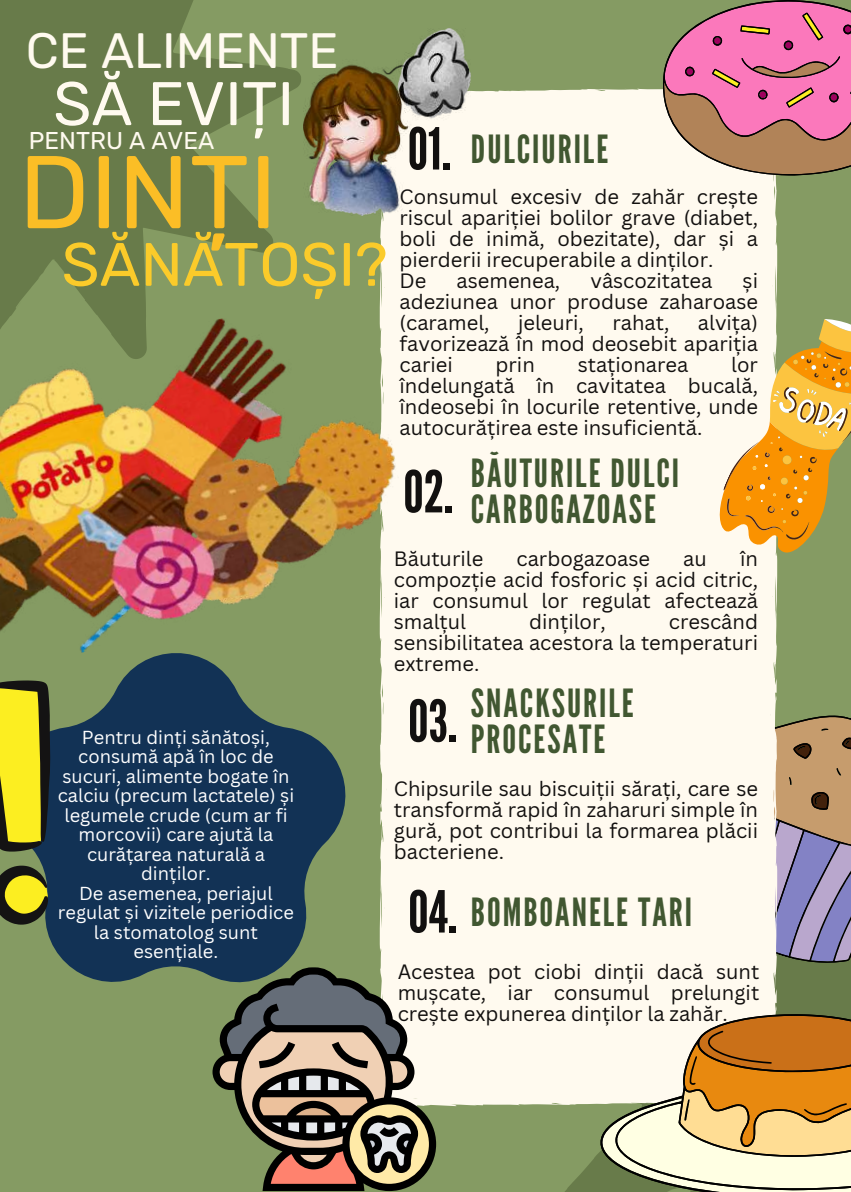
<style>
.page{position:relative;width:851px;height:1192px;background:#fff}
.page>*{position:absolute;margin:0;border:0;box-sizing:border-box;transform-origin:0 0}
.t1{font:103px "Rubik";color:#fbbe26}
.t2{font:61.4px "Rubik";color:#fffaef}
.t3{font:61px "Rubik";color:#fbcb2a}
.t4{font:49.6px "Rubik";color:#fffaef}
.t5{font:38.8px/36px "League Gothic";letter-spacing:.05em;color:#415731}
.t6{font:24.2px "Rubik";color:#fffaef}
.t7{font:20.2px/21px "Canva Sans";color:#12100f;text-align:justify}
.t8{font:18.2px/19.6px "Canva Sans";color:#fff;text-align:center}
.s1{font-size:57.8px;color:#12100f}
</style>
<div class="page">
<div style="left:0;top:0;width:850px;height:1191px;background:#859b63"></div>
<svg style="left:565px;top:989px;width:285px;height:202px;fill:#687b4a"></svg>
<svg style="left:16px;top:680px;width:330px;height:302px;fill:#123255"></svg>
<svg style="left:778px;top:715px;width:72px;height:274px"></svg>
<div style="left:380px;top:88px;width:398px;height:310px;background:#fffaef"></div>
<div style="left:380px;top:398px;width:398px;height:310px;background:#fffaef"></div>
<div style="left:379px;top:708px;width:399px;height:397px;background:#fffaef"></div>
<svg style="left:599px;top:1013px;width:251px;height:178px"></svg>
<img style="left:0;top:291px;width:420px;height:389px">
<svg style="left:662px;top:0;width:188px;height:176px"></svg>
<svg style="left:0;top:0;width:301px;height:359px;fill:#687b4a"></svg>
<img style="left:304px;top:28px;width:166px;height:188px">
<svg style="left:0;top:680px;width:51px;height:244px"></svg>
<svg style="left:708px;top:305px;width:142px;height:261px"></svg>
<svg style="left:212px;top:967px;width:224px;height:223px"></svg>
<svg style="left:216px;top:970px;width:216px;height:216px"></svg>
<h3 class="t4" style="left:26px;top:21px;width:314px">CE ALIMENTE</h3>
<h2 class="t2" style="left:53px;top:68px;width:242px">SĂ EVIȚI</h2>
<p class="t6" style="left:29px;top:126px;width:187px">PENTRU A AVEA</p>
<h1 class="t1" style="left:19px;top:132px;width:260px">DINȚI</h1>
<h3 class="t3" style="left:62px;top:229px;width:327px">SĂNĂTOȘI?</h3>
<p class="t8" style="left:58px;top:726px;width:238px">Pentru dinți sănătoși, consumă apă în loc de sucuri, alimente bogate în calciu (precum lactatele) și legumele crude (cum ar fi morcovii) care ajută la curățarea naturală a dinților.<br>De asemenea, periajul regulat și vizitele periodice la stomatolog sunt esențiale.</p>
<h3 class="t5" style="left:407px;top:131px;width:202px"><span class="s1">01.</span> DULCIURILE</h3>
<p class="t7" style="left:399px;top:185px;width:360px;text-align:left">Consumul excesiv de zahăr crește riscul apariției bolilor grave (diabet, boli de inimă, obezitate), dar și a pierderii irecuperabile a dinților.<br>De</p>
<p class="t7" style="left:399px;top:269px;width:360px;text-indent:343px">și adeziunea unor produse zaharoase (caramel,</p>
<p class="t7" style="left:456px;top:269px;width:105px">asemenea,</p>
<p class="t7" style="left:590px;top:269px;width:123px">vâscozitatea</p>
<p class="t7" style="left:399px;top:312px;width:360px;text-indent:298px">alvița) favorizează în mod deosebit apariția cariei</p>
<p class="t7" style="left:518px;top:312px;width:67px">jeleuri,</p>
<p class="t7" style="left:612px;top:312px;width:59px">rahat,</p>
<p class="t7" style="left:399px;top:354px;width:360px;text-indent:332px">lor îndelungată în cavitatea bucală, îndeosebi în locurile retentive, unde autocurățirea este insuficientă.</p>
<h3 class="t5" style="left:471px;top:456px;width:210px;text-indent:-68px"><span class="s1">02.</span> BĂUTURILE DULCI<br>CARBOGAZOASE</h3>
<p class="t7" style="left:394px;top:547px;width:91px">Băuturile</p>
<p class="t7" style="left:516px;top:547px;width:135px">carbogazoase</p>
<p class="t7" style="left:683px;top:547px;width:25px">au</p>
<p class="t7" style="left:495px;top:354px;width:41px">prin</p>
<p class="t7" style="left:577px;top:354px;width:112px">staționarea</p>
<p class="t7" style="left:394px;top:547px;width:365px;text-indent:346px">în compozție acid fosforic și acid citric, iar consumul lor regulat afectează smalțul</p>
<p class="t7" style="left:394px;top:610px;width:365px;text-indent:275px">crescând sensibilitatea acestora la temperaturi extreme.</p>
<h3 class="t5" style="left:471px;top:685px;width:164px;text-indent:-63px"><span class="s1">03.</span> SNACKSURILE<br>PROCESATE</h3>
<p class="t7" style="left:394px;top:777px;width:365px">Chipsurile sau biscuiții sărați, care se transformă rapid în zaharuri simple în gură, pot contribui la formarea plăcii bacteriene.</p>
<p class="t7" style="left:529px;top:610px;width:78px">dinților,</p>
<h3 class="t5" style="left:408px;top:894px;width:285px"><span class="s1">04.</span> BOMBOANELE TARI</h3>
<p class="t7" style="left:397px;top:960px;width:363px">Acestea pot ciobi dinții dacă sunt mușcate, iar consumul prelungit crește expunerea dinților la zahăr.</p>
</div>
